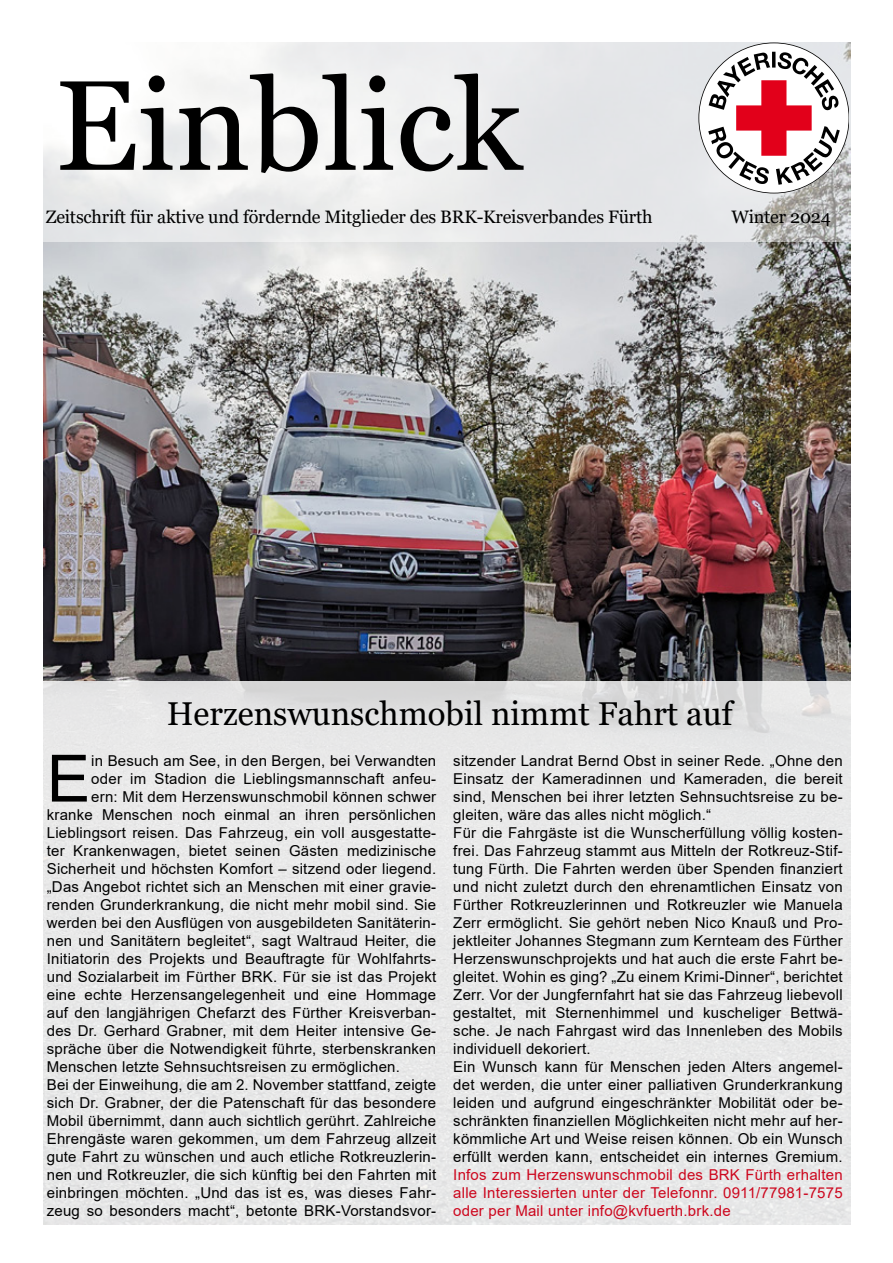
<style>
.page{position:relative;width:893px;height:1263px;background:#fff}
.page>*{position:absolute;margin:0;border:0;box-sizing:border-box;transform-origin:0 0}
.t1{font:127.5px "Georgia";color:#000}
.t2{font:65.25px "Arial";color:#000}
.t3{font:33px "Georgia";color:#000}
.t4{font:18px "Georgia";letter-spacing:-.01em;color:#000}
.t5{font:15px/18px "Arial";letter-spacing:.015em;color:#000}
.t6{font:15px/18px "Arial";letter-spacing:.015em;color:#cd071e;text-align:justify}
</style>
<div class="page">
<img style="left:44px;top:242px;width:806px;height:439px">
<svg style="left:44px;top:43px;width:807px;height:199px;fill:#ebeced"></svg>
<div style="left:41px;top:681px;width:810px;height:544px;background:#e8e8e8"></div>
<svg style="left:698px;top:43px;width:150px;height:150px"></svg>
<h1 class="t1" style="left:55px;top:49px;width:469px">Einblick</h1>
<p class="t4" style="left:46px;top:206px;width:608px">Zeitschrift für aktive und fördernde Mitglieder des BRK-Kreisverbandes Fürth</p>
<p class="t4" style="left:731px;top:206px;width:101px">Winter 2024</p>
<h3 class="t3" style="left:167px;top:694px;width:567px">Herzenswunschmobil nimmt Fahrt auf</h3>
<h2 class="t2" style="left:47px;top:734px;width:45px">E</h2>
<p class="t5" style="left:91px;top:751px;width:346px">in Besuch am See, in den Bergen, bei Verwandten</p>
<p class="t5" style="left:91px;top:769px;width:346px">oder im Stadion die Lieblingsmannschaft anfeu-</p>
<p class="t5" style="left:91px;top:787px;width:346px">ern: Mit dem Herzenswunschmobil können schwer</p>
<p class="t5" style="left:47px;top:805px;width:391px">kranke Menschen noch einmal an ihren persönlichen</p>
<p class="t5" style="left:47px;top:823px;width:391px">Lieblingsort reisen. Das Fahrzeug, ein voll ausgestatte-</p>
<p class="t5" style="left:47px;top:841px;width:391px">ter Krankenwagen, bietet seinen Gästen medizinische</p>
<p class="t5" style="left:47px;top:859px;width:391px">Sicherheit und höchsten Komfort – sitzend oder liegend.</p>
<p class="t5" style="left:47px;top:877px;width:391px">„Das Angebot richtet sich an Menschen mit einer gravie-</p>
<p class="t5" style="left:47px;top:895px;width:391px">renden Grunderkrankung, die nicht mehr mobil sind. Sie</p>
<p class="t5" style="left:47px;top:913px;width:391px">werden bei den Ausflügen von ausgebildeten Sanitäterin-</p>
<p class="t5" style="left:47px;top:931px;width:391px">nen und Sanitätern begleitet“, sagt Waltraud Heiter, die</p>
<p class="t5" style="left:47px;top:949px;width:391px">Initiatorin des Projekts und Beauftragte für Wohlfahrts-</p>
<p class="t5" style="left:47px;top:967px;width:391px">und Sozialarbeit im Fürther BRK. Für sie ist das Projekt</p>
<p class="t5" style="left:47px;top:985px;width:391px">eine echte Herzensangelegenheit und eine Hommage</p>
<p class="t5" style="left:47px;top:1003px;width:391px">auf den langjährigen Chefarzt des Fürther Kreisverban-</p>
<p class="t5" style="left:47px;top:1021px;width:391px">des Dr. Gerhard Grabner, mit dem Heiter intensive Ge-</p>
<p class="t5" style="left:47px;top:1039px;width:391px">spräche über die Notwendigkeit führte, sterbenskranken</p>
<p class="t5" style="left:47px;top:1057px;width:355px">Menschen letzte Sehnsuchtsreisen zu ermöglichen.</p>
<p class="t5" style="left:47px;top:1075px;width:391px">Bei der Einweihung, die am 2. November stattfand, zeigte</p>
<p class="t5" style="left:47px;top:1093px;width:391px">sich Dr. Grabner, der die Patenschaft für das besondere</p>
<p class="t5" style="left:47px;top:1111px;width:391px">Mobil übernimmt, dann auch sichtlich gerührt. Zahlreiche</p>
<p class="t5" style="left:47px;top:1129px;width:391px">Ehrengäste waren gekommen, um dem Fahrzeug allzeit</p>
<p class="t5" style="left:47px;top:1147px;width:391px">gute Fahrt zu wünschen und auch etliche Rotkreuzlerin-</p>
<p class="t5" style="left:47px;top:1165px;width:391px">nen und Rotkreuzler, die sich künftig bei den Fahrten mit</p>
<p class="t5" style="left:47px;top:1183px;width:391px">einbringen möchten. „Und das ist es, was dieses Fahr-</p>
<p class="t5" style="left:47px;top:1201px;width:391px">zeug so besonders macht“, betonte BRK-Vorstandsvor-</p>
<p class="t5" style="left:453px;top:751px;width:391px">sitzender Landrat Bernd Obst in seiner Rede. „Ohne den Einsatz der Kameradinnen und Kameraden, die bereit sind, Menschen bei ihrer letzten Sehnsuchtsreise zu be&shy;gleiten, wäre das alles nicht möglich.“<br>Für die Fahrgäste ist die Wunscherfüllung völlig kosten&shy;frei. Das Fahrzeug stammt aus Mitteln der Rotkreuz-Stif&shy;tung Fürth. Die Fahrten werden über Spenden finanziert und nicht zuletzt durch den ehrenamtlichen Einsatz von Fürther Rotkreuzlerinnen und Rotkreuzler wie Manuela Zerr ermöglicht. Sie gehört neben Nico Knauß und Pro&shy;jektleiter Johannes Stegmann zum Kernteam des Fürther Herzenswunschprojekts und hat auch die erste Fahrt be&shy;gleitet. Wohin es ging? „Zu einem Krimi-Dinner“, berichtet Zerr. Vor der Jungfernfahrt hat sie das Fahrzeug liebevoll gestaltet, mit Sternenhimmel und kuscheliger Bettwä&shy;sche. Je nach Fahrgast wird das Innenleben des Mobils individuell dekoriert.<br>Ein Wunsch kann für Menschen jeden Alters angemel&shy;det werden, die unter einer palliativen Grunderkrankung leiden und aufgrund eingeschränkter Mobilität oder be&shy;schränkten finanziellen Möglichkeiten nicht mehr auf her&shy;kömmliche Art und Weise reisen können. Ob ein Wunsch erfüllt werden kann, entscheidet ein internes Gremium.</p>
<p class="t6" style="left:453px;top:1165px;width:391px">Infos zum Herzenswunschmobil des BRK Fürth erhalten alle Interessierten unter der Telefonnr. 0911/77981-7575 oder per Mail unter info@kvfuerth.brk.de</p>
</div>
